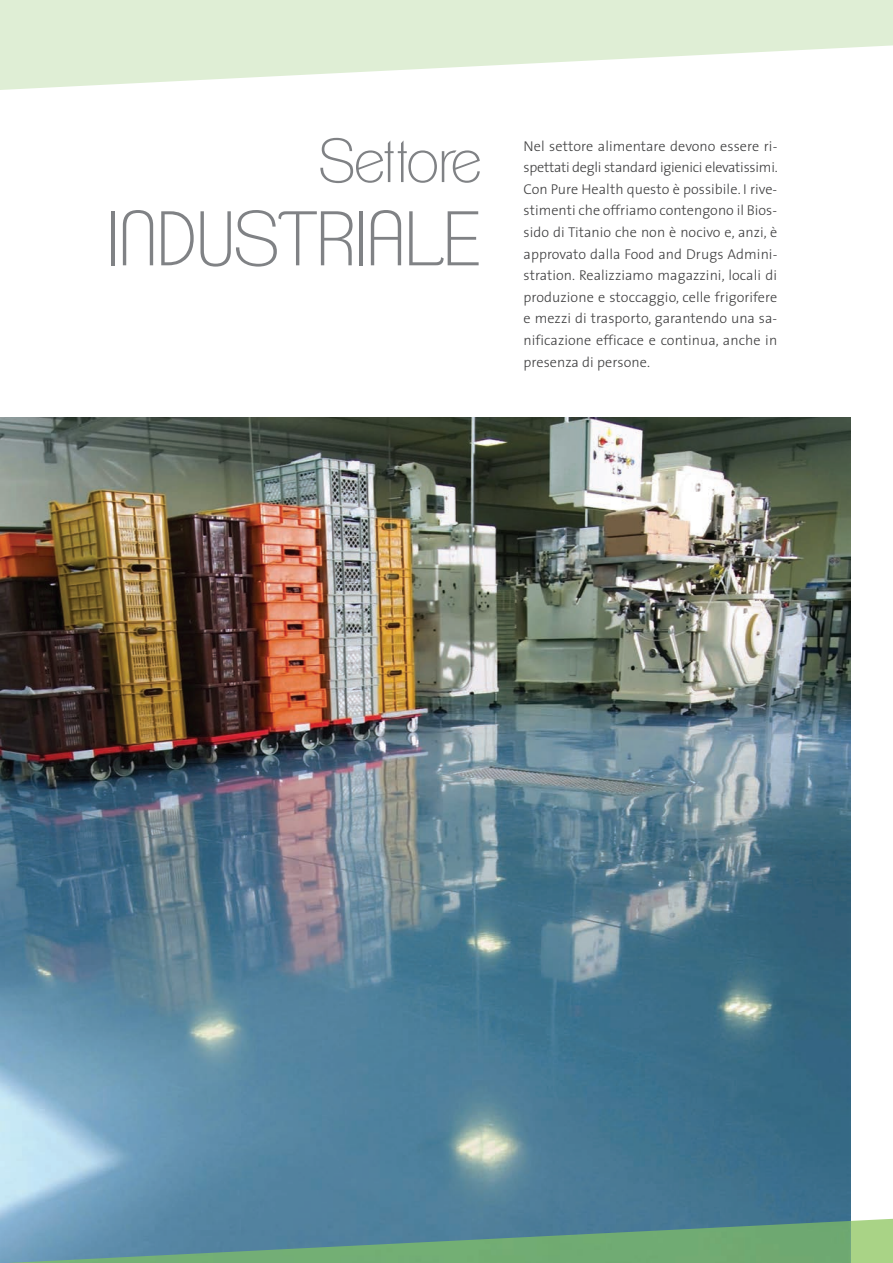
<style>
.page{position:relative;width:893px;height:1263px;background:#fff}
.page>*{position:absolute;margin:0;border:0;box-sizing:border-box;transform-origin:0 0}
.t1{font:200 75px "Clemente P Dac";color:#808285}
.t2{font:200 60px "Clemente P Dac";letter-spacing:-.01em;color:#808285}
.t3{font:300 14.25px/21.6px "The Sans";letter-spacing:.005em;color:#3e3e3f;text-align:justify}
</style>
<div class="page">
<img style="left:0;top:418px;width:850px;height:754px">
<svg style="left:0;top:1172px;width:893px;height:91px;background:#628fa5"></svg>
<img style="left:7px;top:1221px;width:843px;height:42px">
<svg style="left:0;top:0;width:893px;height:90px;fill:#dfeed5"></svg>
<h2 class="t2" style="left:319px;top:134px;width:164px">Settore</h2>
<h1 class="t1" style="left:107px;top:205px;width:376px">iNDUSTRiALE</h1>
<p class="t3" style="left:523px;top:136px;width:256px">Nel settore alimentare devono essere ri&shy;spettati degli standard igienici elevatissimi.<br>Con Pure Health questo è possibile. I rive&shy;stimenti che offriamo contengono il Bios&shy;sido di Titanio che non è nocivo e, anzi, è approvato dalla Food and Drugs Admini&shy;stration. Realizziamo magazzini, locali di produzione e stoccaggio, celle frigorifere e mezzi di trasporto, garantendo una sa&shy;nificazione efficace e continua, anche in presenza di persone.</p>
</div>
